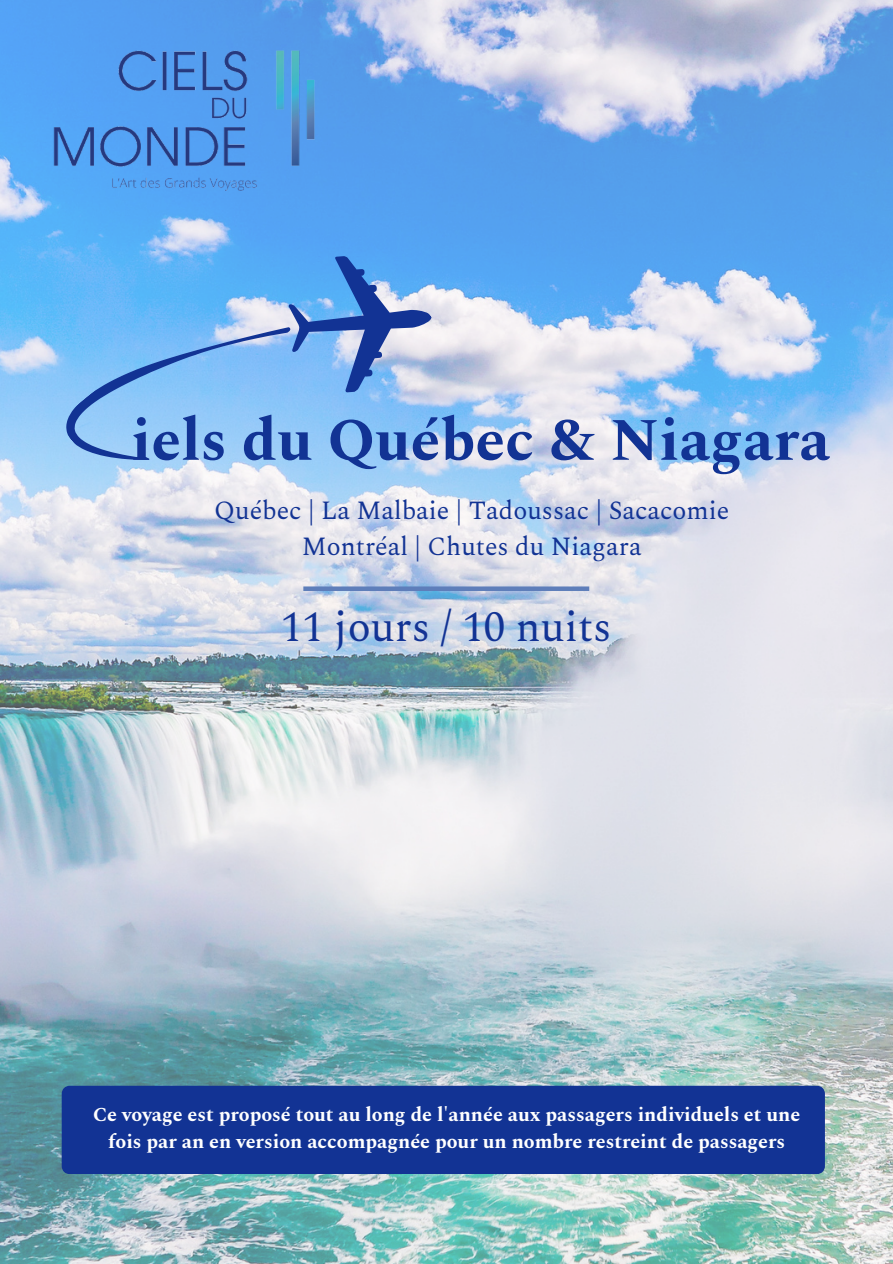
<style>
.page{position:relative;width:893px;height:1264px;background:#fff}
.page>*{position:absolute;margin:0;border:0;box-sizing:border-box;transform-origin:0 0}
.t1{font:700 60.15px "Spectral";color:#123394}
.t2{font:42.75px "Spectral";color:#123394}
.t3{font:25.95px/36.2px "Spectral";color:#123394;text-align:center}
.t4{font:700 19.8px/27px "Spectral";color:#fff;text-align:center}
</style>
<div class="page">
<img style="left:0;top:0;width:892px;height:1263px">
<div style="left:303px;top:586px;width:286px;height:5px;background:#5e7eba"></div>
<img style="left:34px;top:43px;width:299px;height:152px">
<div style="left:62px;top:1085px;width:762px;height:89px;background:#123394"></div>
<svg style="left:56px;top:269px;width:242px;height:221px"></svg>
<svg style="left:263px;top:233px;width:174px;height:174px"></svg>
<p class="t1" style="left:131px;top:396px;width:700px">iels du Québec &amp; Niagara</p>
<h3 class="t3" style="left:214px;top:493px;width:516px">Québec | La Malbaie | Tadoussac | Sacacomie<br>Montréal | Chutes du Niagara</h3>
<h1 class="t2" style="left:281px;top:595px;width:332px">11 jours / 10 nuits</h1>
<h2 class="t4" style="left:93px;top:1101px;width:708px">Ce voyage est proposé tout au long de l'année aux passagers individuels et une fois par an en version accompagnée pour un nombre restreint de passagers</h2>
</div>
